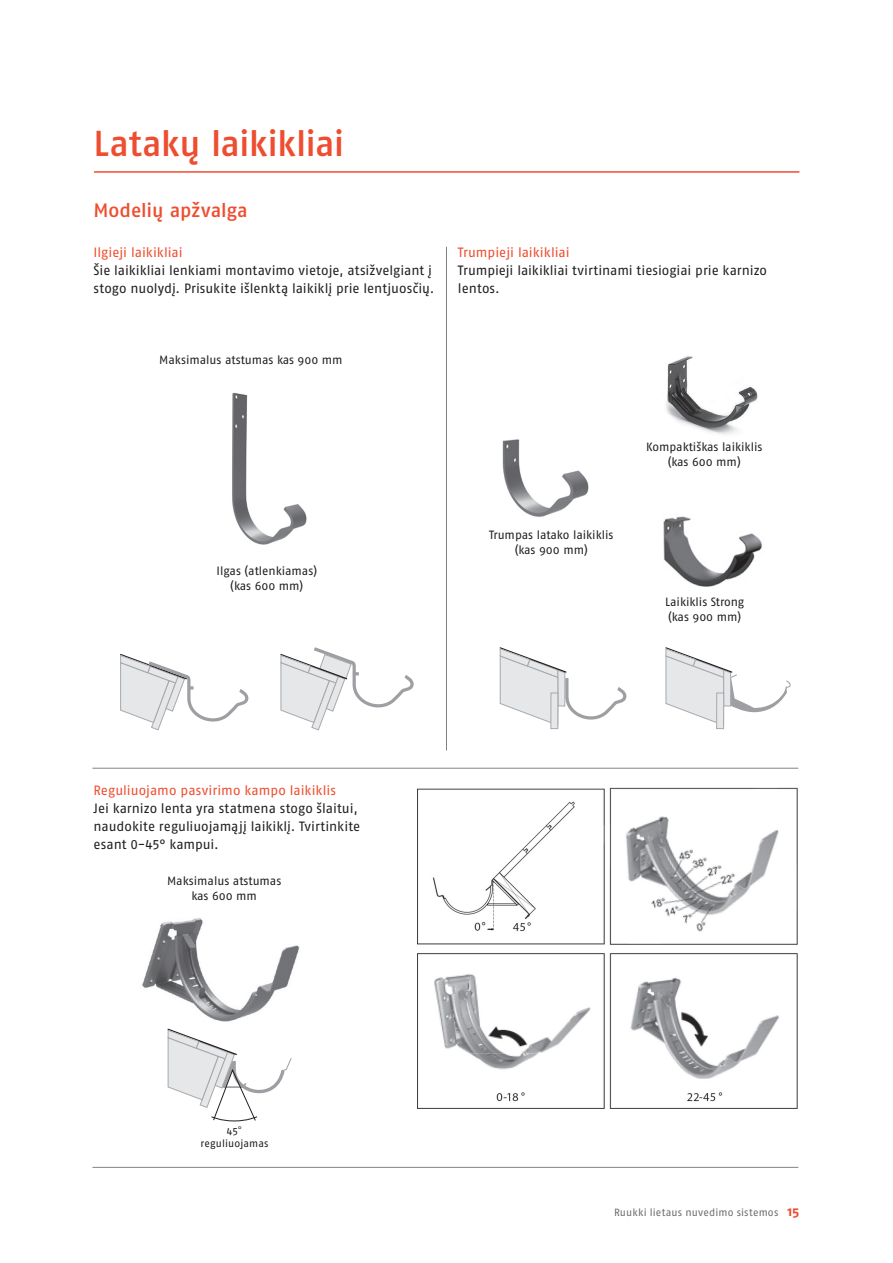
<style>
.page{position:relative;width:893px;height:1263px;background:#fff}
.page>*{position:absolute;margin:0;border:0;box-sizing:border-box;transform-origin:0 0}
.t1{font:500 36px "Fago Pro";letter-spacing:-.025em;color:#ef4d2f}
.t2{font:500 19.5px "Fago Pro";letter-spacing:-.005em;color:#ef4d2f}
.t3{font:13.5px/18px "Fago Pro";letter-spacing:-.005em;color:#231f20}
.t4{font:13.5px "Fago Pro";letter-spacing:-.005em;color:#ef4d2f}
.t5{font:12px/15px "Fago Pro";letter-spacing:-.005em;color:#231f20;text-align:center}
.t6{font:10.5px "Fago Pro";letter-spacing:.015em;color:#6c6d70}
.t7{font:10.5px/12.6px "Fago Pro";letter-spacing:.005em;color:#231f20;text-align:center}
.s1{font-family:"Arial"}
.s2{font-weight:700;font-size:13.5px;color:#ef4d2f}
</style>
<div class="page">
<img style="left:663px;top:516px;width:99px;height:71px">
<img style="left:666px;top:356px;width:92px;height:79px">
<img style="left:502px;top:439px;width:87px;height:78px">
<img style="left:142px;top:918px;width:157px;height:104px">
<img style="left:232px;top:392px;width:75px;height:153px">
<hr style="left:92px;top:768px;width:706px;height:1px;background:#808285">
<hr style="left:92px;top:1167px;width:706px;height:1px;background:#808285">
<hr style="left:446px;top:247px;width:1px;height:503px;background:#808285">
<hr style="left:94px;top:171px;width:705px;height:2px;background:#ef4d2f">
<svg style="left:167px;top:1028px;width:125px;height:93px"></svg>
<div style="left:717px;top:693px;width:7px;height:36px;background:#e6e7e9"></div>
<div style="left:716px;top:692px;width:8px;height:37px;border:1px solid #a8a9ad"></div>
<svg style="left:665px;top:647px;width:126px;height:79px"></svg>
<img style="left:418px;top:787px;width:380px;height:321px">
<svg style="left:120px;top:654px;width:129px;height:77px"></svg>
<svg style="left:280px;top:647px;width:134px;height:84px"></svg>
<svg style="left:499px;top:647px;width:127px;height:82px"></svg>
<div style="left:551px;top:693px;width:7px;height:36px;background:#e6e7e9"></div>
<div style="left:550px;top:692px;width:8px;height:37px;border:1px solid #a8a9ad"></div>
<h1 class="t1" style="left:94px;top:122px;width:252px">Latakų laikikliai</h1>
<h2 class="t2" style="left:94px;top:198px;width:156px">Modelių apžvalga</h2>
<p class="t4" style="left:94px;top:245px;width:91px">Ilgieji laikikliai</p>
<p class="t3" style="left:94px;top:262px;width:342px">Šie laikikliai lenkiami montavimo vietoje, atsižvelgiant į stogo nuolydį. Prisukite išlenktą laikiklį prie lentjuosčių.</p>
<p class="t5" style="left:159px;top:353px;width:185px">Maksimalus atstumas kas 900 mm</p>
<p class="t4" style="left:458px;top:245px;width:113px">Trumpieji laikikliai</p>
<p class="t3" style="left:458px;top:262px;width:311px">Trumpieji laikikliai tvirtinami tiesiogiai prie karnizo lentos.</p>
<p class="t5" style="left:217px;top:563px;width:102px">Ilgas (atlenkiamas) (kas 600 mm)</p>
<p class="t5" style="left:489px;top:527px;width:126px">Trumpas latako laikiklis (kas 900 mm)</p>
<p class="t5" style="left:646px;top:439px;width:118px">Kompaktiškas laikiklis (kas 600 mm)</p>
<p class="t5" style="left:665px;top:595px;width:80px;text-align:left">Laikiklis Strong (kas 900 mm)</p>
<p class="t4" style="left:94px;top:782px;width:244px">Reguliuojamo pasvirimo kampo laikiklis</p>
<p class="t3" style="left:94px;top:799px;width:268px">Jei karnizo lenta yra statmena stogo šlaitui, naudokite reguliuojamąjį laikiklį. Tvirtinkite esant 0-45° kampui.</p>
<p class="t5" style="left:167px;top:873px;width:116px">Maksimalus atstumas kas 600 mm</p>
<p class="t7" style="left:200px;top:1124px;width:70px">45<span class="s1">° </span>reguliuojamas</p>
<p class="t6" style="left:614px;top:1206px;width:187px">Ruukki lietaus nuvedimo sistemos <span class="s2">15</span></p>
</div>
